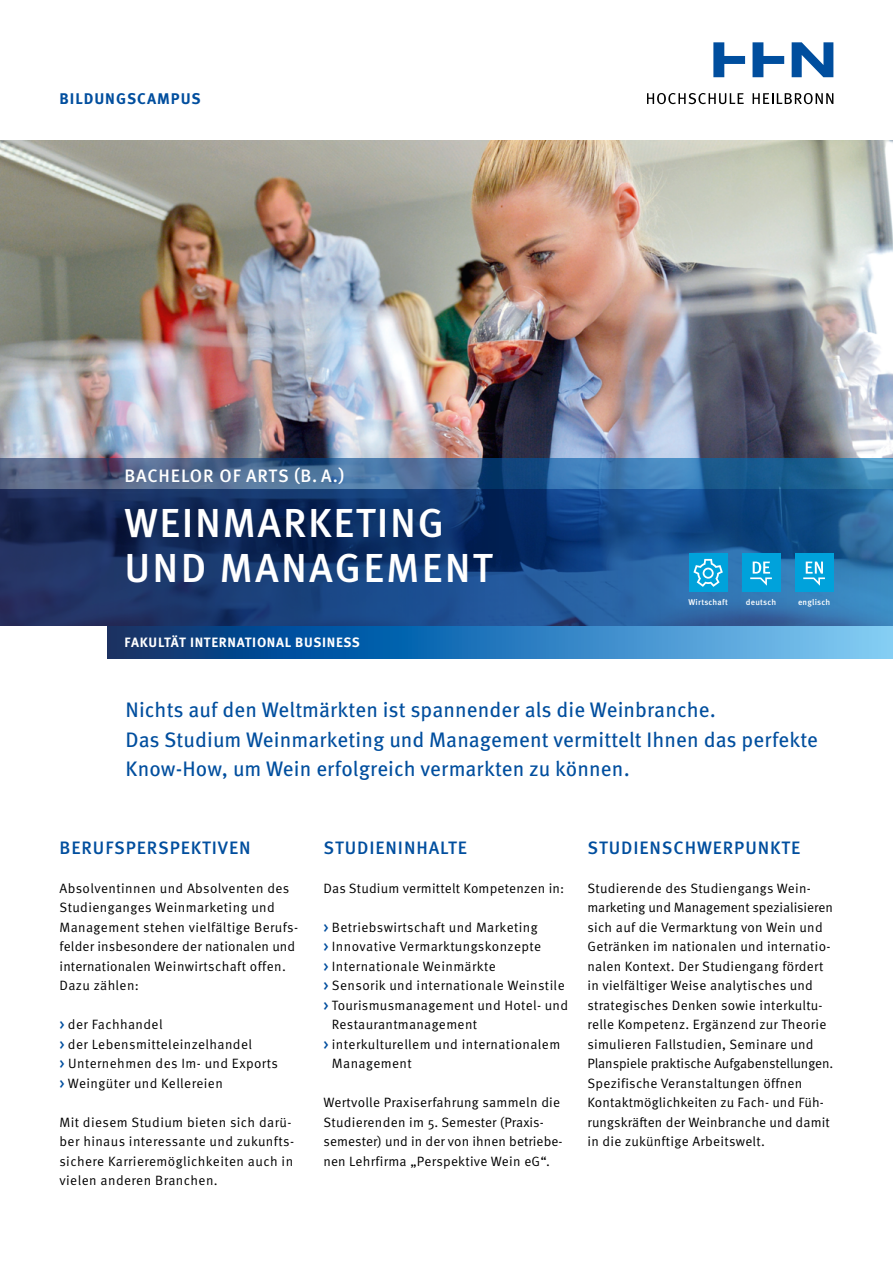
<style>
.page{position:relative;width:893px;height:1263px;background:#fff}
.page>*{position:absolute;margin:0;border:0;box-sizing:border-box;transform-origin:0 0}
.t1{font:500 40.5px/44.7px "Meta OT";letter-spacing:.04em;color:#fff}
.t2{font:21px/29.2px "Meta OT";letter-spacing:.005em;color:#004e9e}
.t3{font:500 18px "Meta OT";letter-spacing:.05em;color:#004e9e}
.t4{font:500 18px "Meta OT";letter-spacing:.045em;color:#fff}
.t5{font:700 15.45px "Meta OT";letter-spacing:.06em;color:#004e9e}
.t6{font:13.5px/19.5px "Meta OT Norm";letter-spacing:.02em;color:#000}
.t7{font:700 13.5px "Meta OT";letter-spacing:.05em;color:#fff}
.t8{font:500 8.4px "Meta OT";letter-spacing:.025em;color:#fff}
.s1{font-family:"Meta OT";font-weight:500;color:#004e9e}
</style>
<div class="page">
<img style="left:0;top:141px;width:893px;height:317px">
<svg style="left:647px;top:93px;width:97px;height:11px"></svg>
<svg style="left:753px;top:93px;width:80px;height:11px"></svg>
<svg style="left:713px;top:42px;width:120px;height:35px"></svg>
<svg style="left:0;top:458px;width:893px;height:32px;background:#3e6a98"></svg>
<svg style="left:0;top:490px;width:893px;height:136px;background:#19437b"></svg>
<svg style="left:107px;top:626px;width:786px;height:32px;background:#2f79b7"></svg>
<div style="left:742px;top:553px;width:38px;height:39px;background:#00a2db"></div>
<svg style="left:750px;top:562px;width:22px;height:24px"></svg>
<div style="left:795px;top:553px;width:38px;height:39px;background:#00a2db"></div>
<svg style="left:803px;top:562px;width:22px;height:24px"></svg>
<div style="left:689px;top:553px;width:38px;height:39px;background:#00a2db"></div>
<svg style="left:693px;top:559px;width:30px;height:28px"></svg>
<p class="t5" style="left:60px;top:89px;width:143px">BILDUNGSCAMPUS</p>
<h3 class="t4" style="left:124px;top:464px;width:221px">BACHELOR OF ARTS (B. A.)</h3>
<h1 class="t1" style="left:124px;top:501px;width:369px">WEINMARKETING<br>UND MANAGEMENT</h1>
<p class="t7" style="left:125px;top:634px;width:237px">FAKULTÄT INTERNATIONAL BUSINESS</p>
<p class="t8" style="left:688px;top:597px;width:41px">Wirtschaft</p>
<p class="t8" style="left:746px;top:597px;width:32px">deutsch</p>
<p class="t8" style="left:798px;top:597px;width:34px">englisch</p>
<h2 class="t2" style="left:126px;top:696px;width:694px">Nichts auf den Weltmärkten ist spannender als die Weinbranche.<br>Das Studium Weinmarketing und Management vermittelt Ihnen das perfekte<br>Know-How, um Wein erfolgreich vermarkten zu können.</h2>
<h3 class="t3" style="left:60px;top:836px;width:192px">BERUFSPERSPEKTIVEN</h3>
<p class="t6" style="left:60px;top:878px;width:240px">Absolventinnen und Absolventen des Studienganges Weinmarketing und Management stehen vielfältige Berufs&shy;felder insbesondere der nationalen und internationalen Weinwirtschaft offen.<br>Dazu zählen:</p>
<p class="t6" style="left:60px;top:1015px;width:220px"><span class="s1">&gt;</span> der Fachhandel<br><span class="s1">&gt;</span> der Lebensmitteleinzelhandel<br><span class="s1">&gt;</span> Unternehmen des Im- und Exports <span class="s1">&gt;</span> Weingüter und Kellereien</p>
<p class="t6" style="left:60px;top:1112px;width:236px">Mit diesem Studium bieten sich darü&shy;ber hinaus interessante und zukunfts&shy;sichere Karrieremöglichkeiten auch in vielen anderen Branchen.</p>
<h3 class="t3" style="left:324px;top:836px;width:145px">STUDIENINHALTE</h3>
<p class="t6" style="left:324px;top:878px;width:242px">Das Studium vermittelt Kompetenzen in:</p>
<p class="t6" style="left:324px;top:917px;width:216px"><span class="s1">&gt;</span> Betriebswirtschaft und Marketing</p>
<p class="t6" style="left:324px;top:937px;width:219px"><span class="s1">&gt;</span> Innovative Vermarktungskonzepte</p>
<p class="t6" style="left:324px;top:956px;width:174px"><span class="s1">&gt;</span> Internationale Weinmärkte</p>
<p class="t6" style="left:324px;top:976px;width:243px"><span class="s1">&gt;</span> Sensorik und internationale Weinstile</p>
<p class="t6" style="left:324px;top:995px;width:246px"><span class="s1">&gt;</span> Tourismusmanagement und Hotel- und</p>
<p class="t6" style="left:332px;top:1015px;width:147px">Restaurantmanagement</p>
<p class="t6" style="left:324px;top:1034px;width:238px"><span class="s1">&gt;</span> interkulturellem und internationalem</p>
<p class="t6" style="left:332px;top:1054px;width:81px">Management</p>
<p class="t6" style="left:324px;top:1093px;width:241px">Wertvolle Praxiserfahrung sammeln die Studierenden im 5. Semester (Praxis&shy;semester) und in der von ihnen betriebe&shy;nen Lehrfirma „Perspektive Wein eG“.</p>
<h3 class="t3" style="left:588px;top:836px;width:214px">STUDIENSCHWERPUNKTE</h3>
<p class="t6" style="left:587px;top:878px;width:247px">Studierende des Studiengangs Wein&shy;marketing und Management spezialisieren sich auf die Vermarktung von Wein und Getränken im nationalen und internatio&shy;nalen Kontext. Der Studiengang fördert in vielfältiger Weise analytisches und strategisches Denken sowie interkultu&shy;relle Kompetenz. Ergänzend zur Theorie simulieren Fallstudien, Seminare und Planspiele praktische Aufgabenstellungen.<br>Spezifische Veranstaltungen öffnen Kontaktmöglichkeiten zu Fach- und Füh&shy;rungskräften der Weinbranche und damit in die zukünftige Arbeitswelt.</p>
</div>
